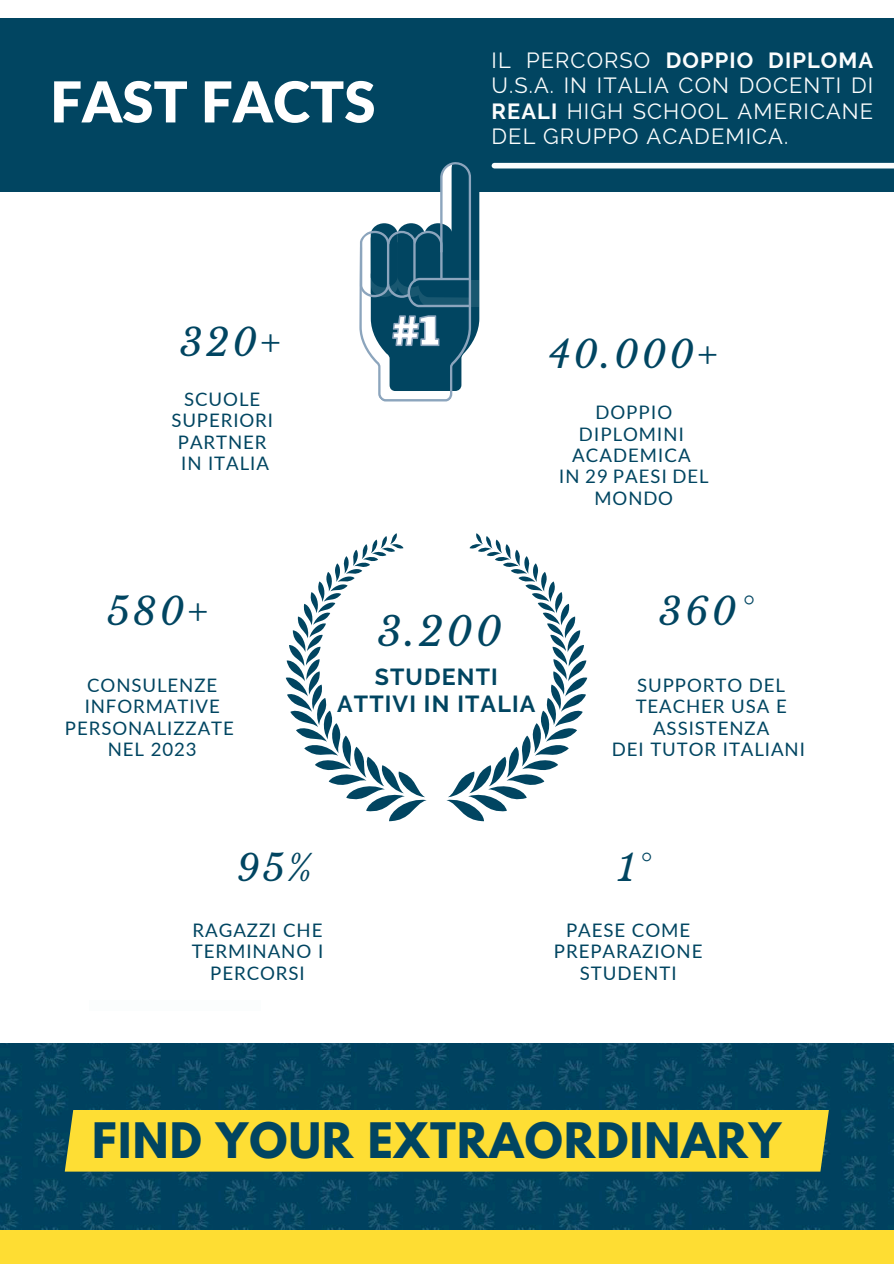
<style>
.page{position:relative;width:894px;height:1264px;background:#fff}
.page>*{position:absolute;margin:0;border:0;box-sizing:border-box;transform-origin:0 0}
.t1{font:900 56.4px "Lato Latin";color:#fff}
.t2{font:700 43.35px "League Spartan";letter-spacing:.03em;color:#014561}
.t3{font:italic 39.75px "Libre Baskerville";color:#014561}
.t4{font:italic 37.5px "Libre Baskerville";letter-spacing:.08em;color:#014561}
.t5{font:italic 36px "Libre Baskerville";color:#014561}
.t6{font:700 23.1px/27px "Raleway";letter-spacing:.05em;color:#014561;text-align:center}
.t7{font:21.9px/25.2px "Raleway";letter-spacing:.05em;color:#fbfdfd;text-align:justify}
.t8{font:18.6px/21.3px "Lato";letter-spacing:.05em;color:#014561;text-align:center}
.s1{font-weight:700}
</style>
<div class="page">
<div style="left:89px;top:1000px;width:171px;height:10px;background:#fbfdfd"></div>
<div style="left:0;top:18px;width:893px;height:173px;background:#014561"></div>
<svg style="left:293px;top:162px;width:282px;height:240px"></svg>
<svg style="left:333px;top:201px;width:159px;height:154px"></svg>
<div style="left:494px;top:163px;width:399px;height:5px;background:#fbfdfd"></div>
<img style="left:0;top:1043px;width:893px;height:187px">
<div style="left:0;top:1230px;width:893px;height:33px;background:#fedd33"></div>
<svg style="left:285px;top:533px;width:302px;height:288px"></svg>
<div style="left:65px;top:1109px;width:763px;height:62px;background:#fede34"></div>
<h1 class="t1" style="left:50px;top:77px;width:327px">FAST FACTS</h1>
<h3 class="t4" style="left:180px;top:320px;width:103px">320+</h3>
<p class="t8" style="left:171px;top:388px;width:103px">SCUOLE<br>SUPERIORI<br>PARTNER<br>IN ITALIA</p>
<p class="t7" style="left:491px;top:48px;width:383px">IL PERCORSO <span class="s1">DOPPIO DIPLOMA </span>U.S.A. IN ITALIA CON DOCENTI DI <span class="s1">REALI</span> HIGH SCHOOL AMERICANE DEL GRUPPO ACADEMICA.</p>
<h3 class="t4" style="left:549px;top:332px;width:171px">40.000+</h3>
<p class="t8" style="left:558px;top:401px;width:151px">DOPPIO<br>DIPLOMINI<br>ACADEMICA<br>IN 29 PAESI DEL<br>MONDO</p>
<h3 class="t4" style="left:107px;top:588px;width:104px">580+</h3>
<h3 class="t4" style="left:658px;top:588px;width:95px">360°</h3>
<h3 class="t3" style="left:377px;top:607px;width:126px">3.200</h3>
<p class="t8" style="left:65px;top:674px;width:170px">CONSULENZE<br>INFORMATIVE<br>PERSONALIZZATE<br>NEL 2023</p>
<p class="t6" style="left:337px;top:663px;width:200px">STUDENTI<br>ATTIVI IN ITALIA</p>
<p class="t8" style="left:611px;top:674px;width:194px">SUPPORTO DEL<br>TEACHER USA E<br>ASSISTENZA<br>DEI TUTOR ITALIANI</p>
<h3 class="t5" style="left:237px;top:845px;width:77px">95%</h3>
<p class="t8" style="left:192px;top:919px;width:133px">RAGAZZI CHE<br>TERMINANO I<br>PERCORSI</p>
<h3 class="t5" style="left:617px;top:845px;width:34px">1°</h3>
<p class="t8" style="left:553px;top:919px;width:150px">PAESE COME<br>PREPARAZIONE<br>STUDENTI</p>
<h2 class="t2" style="left:92px;top:1118px;width:690px">FIND YOUR EXTRAORDINARY</h2>
</div>
